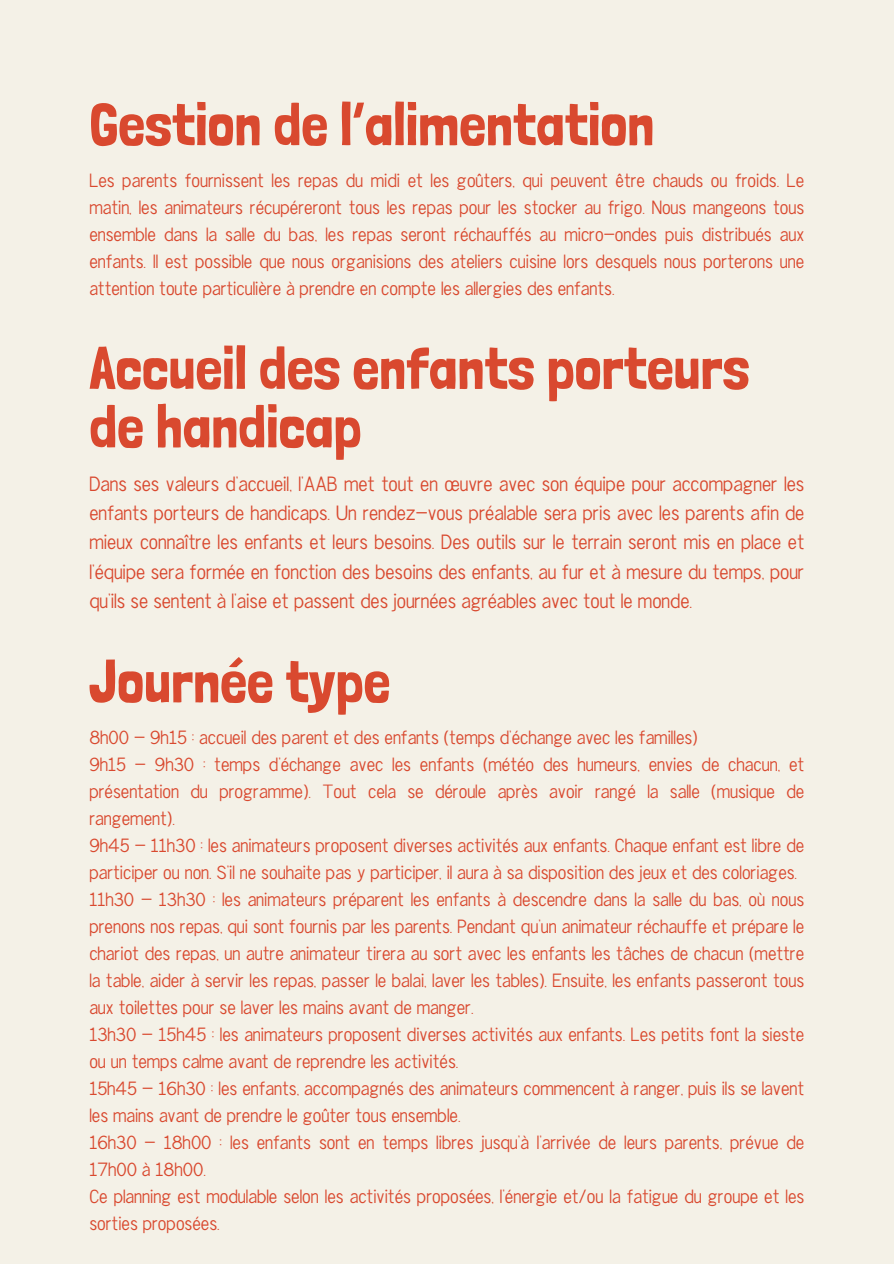
<style>
.page{position:relative;width:894px;height:1264px;background:#fff}
.page>*{position:absolute;margin:0;border:0;box-sizing:border-box;transform-origin:0 0}
.t1{font:60px/58.5px "Londrina Solid";color:#d9492f}
.t2{font:300 21px/29.2px "Chester Sans";color:#d9492f;text-align:justify}
.t3{font:300 19.5px/27px "Chester Sans";color:#d9492f}
</style>
<div class="page">
<div style="left:0;top:0;width:893px;height:1263px;background:#f4f1e7"></div>
<p class="t1" style="left:89px;top:95px;width:566px">Gestion de l’alimentation</p>
<p class="t3" style="left:89px;top:167px;width:716px;text-align:justify">Les parents fournissent les repas du midi et les goûters, qui peuvent être chauds ou froids. Le matin, les animateurs récupéreront tous les repas pour les stocker au frigo. Nous mangeons tous ensemble dans la salle du bas, les repas seront réchauffés au micro-ondes puis distribués aux enfants. Il est possible que nous organisions des ateliers cuisine lors desquels nous porterons une attention toute particulière à prendre en compte les allergies des enfants.</p>
<p class="t1" style="left:89px;top:338px;width:661px">Accueil des enfants porteurs de handicap</p>
<p class="t2" style="left:89px;top:470px;width:716px">Dans ses valeurs d'accueil, l’AAB met tout en œuvre avec son équipe pour accompagner les enfants porteurs de handicaps. Un rendez-vous préalable sera pris avec les parents afin de mieux connaître les enfants et leurs besoins. Des outils sur le terrain seront mis en place et l'équipe sera formée en fonction des besoins des enfants, au fur et à mesure du temps, pour qu'ils se sentent à l'aise et passent des journées agréables avec tout le monde.</p>
<h1 class="t1" style="left:89px;top:651px;width:302px">Journée type</h1>
<p class="t3" style="left:89px;top:724px;width:609px">8h00 - 9h15 : accueil des parent et des enfants (temps d’échange avec les familles)</p>
<h1 class="t3" style="left:89px;top:751px;width:716px;text-align:justify">9h15 - 9h30 : temps d'échange avec les enfants (météo des humeurs, envies de chacun, et présentation du programme). Tout cela se déroule après avoir rangé la salle (musique de rangement).</h1>
<p class="t3" style="left:89px;top:832px;width:716px">9h45 - 11h30 : les animateurs proposent diverses activités aux enfants. Chaque enfant est libre de participer ou non. S'il ne souhaite pas y participer, il aura à sa disposition des jeux et des coloriages.</p>
<h1 class="t3" style="left:89px;top:886px;width:716px;text-align:justify">11h30 - 13h30 : les animateurs préparent les enfants à descendre dans la salle du bas, où nous prenons nos repas, qui sont fournis par les parents. Pendant qu'un animateur réchauffe et prépare le chariot des repas, un autre animateur tirera au sort avec les enfants les tâches de chacun (mettre la table, aider à servir les repas, passer le balai, laver les tables). Ensuite, les enfants passeront tous aux toilettes pour se laver les mains avant de manger.</h1>
<p class="t3" style="left:89px;top:1021px;width:716px">13h30 - 15h45 : les animateurs proposent diverses activités aux enfants. Les petits font la sieste ou un temps calme avant de reprendre les activités.</p>
<p class="t3" style="left:89px;top:1075px;width:716px">15h45 - 16h30 : les enfants, accompagnés des animateurs commencent à ranger, puis ils se lavent les mains avant de prendre le goûter tous ensemble.</p>
<p class="t3" style="left:89px;top:1129px;width:716px">16h30 - 18h00 : les enfants sont en temps libres jusqu'à l'arrivée de leurs parents, prévue de<br>17h00 à 18h00.</p>
<p class="t3" style="left:89px;top:1183px;width:716px">Ce planning est modulable selon les activités proposées, l’énergie et/ou la fatigue du groupe et les sorties proposées.</p>
</div>
